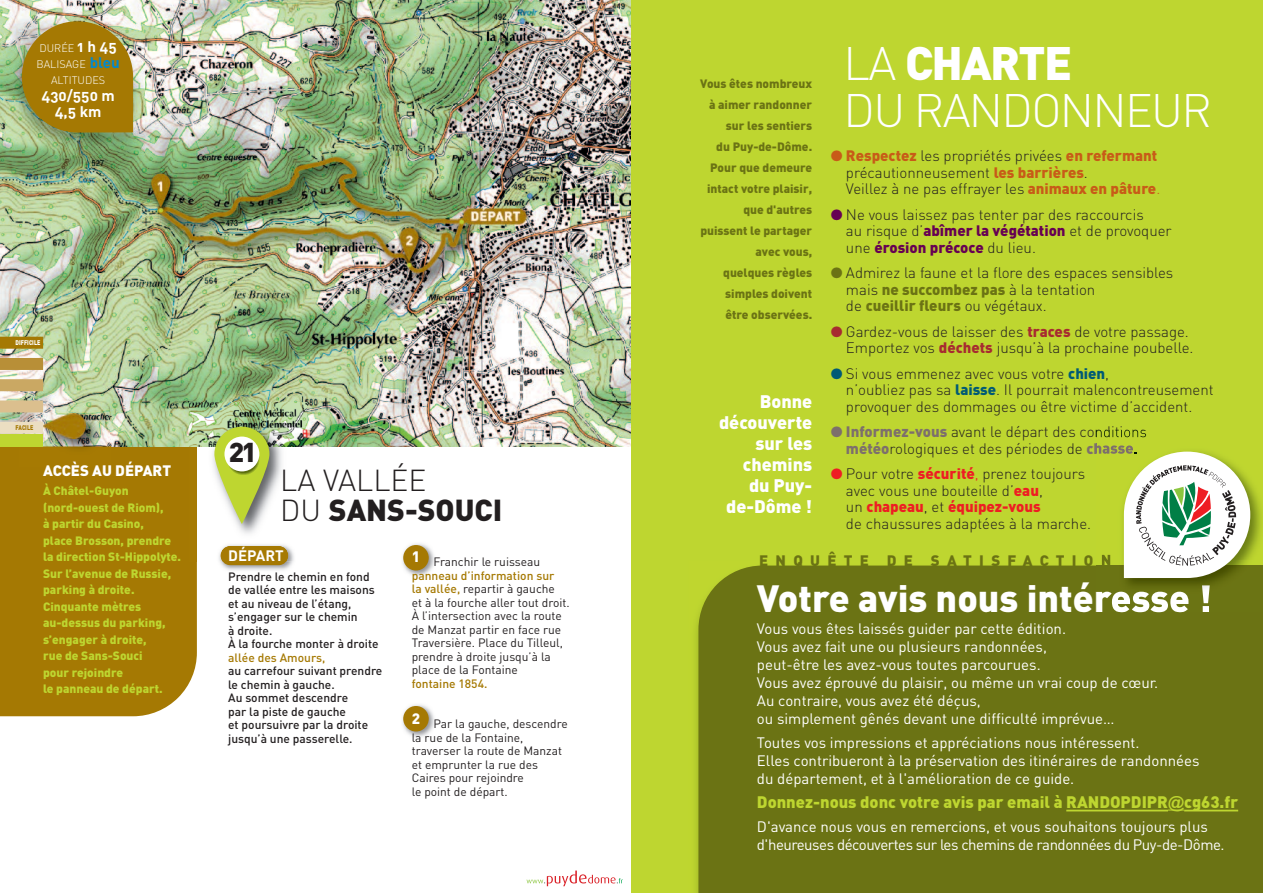
<style>
.page{position:relative;width:1263px;height:893px;background:#fff}
.page>*{position:absolute;margin:0;border:0;box-sizing:border-box;transform-origin:0 0}
.t1{font:300 46.35px/46.3px "DIN";letter-spacing:-.035em;color:#fff}
.t2{font:900 37.5px "DIN";color:#fff}
.t3{font:300 30px/30px "DIN";color:#231f20}
.t4{font:900 27px "DIN";color:#231f20}
.t5{font:900 18px/21px "DIN";color:#fff;text-align:right}
.t6{font:900 16.5px "DIN";color:#bed630}
.t7{font:15.15px/16.4px "DIN Bold Alternate";color:#fff;text-align:center}
.t8{font:300 15px/16.5px "DIN";color:#231f20}
.t9{font:15px/18px "DIN";color:#fff}
.t10{font:15px/18px "DIN";letter-spacing:-.03em;color:#fff}
.t11{font:900 15px "DIN";letter-spacing:.485em;color:#6b7314}
.t12{font:900 15px "DIN";color:#fff}
.t13{font:15px "DIN Bold Alternate";color:#fff}
.t14{font:12px/13.5px "DIN";color:#231f20}
.t15{font:500 12px/13.5px "DIN";color:#231f20}
.t16{font:900 12px/16.5px "DIN";color:#bed630}
.t17{font:900 12px/21px "DIN";color:#6b7314;text-align:right}
.t18{font:500 12px "DIN";color:#a57903}
.t19{font:300 10.8px/16.4px "DIN";color:#fff;text-align:center}
.t20{font:900 6.75px "DIN";color:#fff;scale:.8 1}
.t21{font:900 6.75px "DIN";color:#a57903;scale:.8 1}
.s1{font-family:"DIN Bold Alternate";font-weight:400;font-size:15.15px}
.s2{font-family:"DIN Bold Alternate";font-weight:400;font-size:15.15px;color:#0089cf}
.s3{font-weight:900}
.s4{font-weight:500;color:#a57903}
.s5{color:#c85b18}
.s6{font-weight:900;color:#c85b18}
.s7{color:#660053}
.s8{font-weight:900;color:#660053}
.s9{color:#6b7314}
.s10{font-weight:900;color:#6b7314}
.s11{color:#a72b30}
.s12{font-weight:900;color:#a72b30}
.s13{color:#005a75}
.s14{font-weight:900;color:#005a75}
.s15{color:#7d6f6c}
.s16{font-weight:900;color:#7d6f6c}
.s17{color:#ee1d23}
.s18{font-weight:900;color:#ee1d23}
.s19{font-family:"Gill Sans";font-weight:700}
</style>
<div class="page">
<div style="left:0;top:446px;width:197px;height:270px;background:#a57903"></div>
<img style="left:0;top:0;width:631px;height:446px">
<img style="left:402px;top:543px;width:32px;height:33px">
<div style="left:403px;top:545px;width:26px;height:25px;background:#a57903;border-radius:50%"></div>
<img style="left:402px;top:704px;width:32px;height:33px">
<div style="left:403px;top:706px;width:26px;height:25px;background:#a57903;border-radius:13px"></div>
<img style="left:7px;top:17px;width:138px;height:138px">
<svg style="left:22px;top:21px;width:111px;height:112px;background:#a6831c"></svg>
<img style="left:219px;top:561px;width:74px;height:9px">
<div style="left:221px;top:546px;width:67px;height:19px;background:#a57903;border-radius:10px"></div>
<img style="left:20px;top:402px;width:90px;height:64px">
<img style="left:42px;top:414px;width:43px;height:24px">
<div style="left:0;top:337px;width:43px;height:12px;background:#a57903"></div>
<div style="left:0;top:358px;width:43px;height:12px;background:#b88f37"></div>
<div style="left:0;top:379px;width:43px;height:12px;background:#caa863"></div>
<div style="left:0;top:400px;width:43px;height:12px;background:#dbbf8e"></div>
<div style="left:0;top:422px;width:43px;height:12px;background:#ebdec2"></div>
<img style="left:190px;top:402px;width:117px;height:159px">
<img style="left:215px;top:541px;width:84px;height:20px">
<img style="left:221px;top:546px;width:67px;height:15px">
<svg style="left:214px;top:427px;width:55px;height:97px"></svg>
<svg style="left:228px;top:444px;width:31px;height:31px"></svg>
<div style="left:228px;top:444px;width:31px;height:30px;background:#8ca122;border-radius:50%"></div>
<svg style="left:229px;top:445px;width:29px;height:29px"></svg>
<div style="left:229px;top:445px;width:28px;height:28px;background:#7d8d37;border-radius:50%"></div>
<svg style="left:230px;top:446px;width:27px;height:27px"></svg>
<svg style="left:230px;top:446px;width:26px;height:26px"></svg>
<div style="left:224px;top:437px;width:35px;height:34px;background:#fff;border-radius:50%"></div>
<div style="left:0;top:434px;width:43px;height:12px;background:#bed630"></div>
<div style="left:631px;top:0;width:632px;height:893px;background:#bed630"></div>
<div style="left:698px;top:566px;width:565px;height:327px;background:#6b7314"></div>
<hr style="left:1066px;top:810px;width:102px;height:1px;background:#bed630">
<svg style="left:1168px;top:810px;width:16px;height:1px"></svg>
<hr style="left:1184px;top:810px;width:54px;height:1px;background:#bed630">
<img style="left:1097px;top:430px;width:166px;height:182px">
<img style="left:1097px;top:443px;width:36px;height:11px">
<svg style="left:1124px;top:452px;width:126px;height:126px;background:#ced7bc"></svg>
<svg style="left:526px;top:870px;width:97px;height:16px"></svg>
<p class="t19" style="left:36px;top:41px;width:85px">DURÉE <span class="s1">1 h 45<br></span>BALISAGE <span class="s2">bleu<br></span>ALTITUDES</p>
<p class="t7" style="left:42px;top:88px;width:75px">430/550 m<br>4,5 km</p>
<p class="t20" style="left:16px;top:340px;width:32px">DIFFICILE</p>
<p class="t21" style="left:16px;top:425px;width:24px">FACILE</p>
<p class="t12" style="left:43px;top:465px;width:130px">ACCÈS AU DÉPART</p>
<p class="t16" style="left:43px;top:484px;width:140px">À Châtel-Guyon (nord-ouest de Riom),<br>à partir du Casino,<br>place Brosson, prendre la direction St-Hippolyte.<br>Sur l’avenue de Russie, parking à droite.<br>Cinquante mètres au-dessus du parking, s’engager à droite,<br>rue de Sans-Souci<br>pour rejoindre<br>le panneau de départ.</p>
<h3 class="t4" style="left:229px;top:443px;width:30px">21</h3>
<h3 class="t3" style="left:280px;top:468px;width:224px">LA VALLÉE<br>DU <span class="s3">SANS-SOUCI</span></h3>
<p class="t14" style="left:412px;top:557px;width:159px"><sup>1</sup> Franchir le ruisseau <span class="s4">panneau d’information sur<br>la vallée,</span> repartir à gauche<br>et à la fourche aller tout droit.<br>À l’intersection avec la route de Manzat partir en face rue<br>Traversière. Place du Tilleul, prendre à droite jusqu’à la place de la Fontaine</p>
<p class="t18" style="left:412px;top:679px;width:77px">fontaine 1854.</p>
<p class="t14" style="left:412px;top:719px;width:158px"><sup>2</sup> Par la gauche, descendre la rue de la Fontaine, traverser la route de Manzat et emprunter la rue des<br>Caires pour rejoindre<br>le point de départ.</p>
<p class="t13" style="left:228px;top:550px;width:57px">DÉPART</p>
<p class="t15" style="left:228px;top:571px;width:152px">Prendre le chemin en fond de vallée entre les maisons et au niveau de l’étang, s’engager sur le chemin<br>à droite.<br>À la fourche monter à droite</p>
<p class="t18" style="left:228px;top:653px;width:99px">allée des Amours,</p>
<p class="t15" style="left:228px;top:665px;width:156px">au carrefour suivant prendre le chemin à gauche.<br>Au sommet descendre<br>par la piste de gauche<br>et poursuivre par la droite jusqu’à une passerelle.</p>
<p class="t17" style="left:700px;top:74px;width:113px">Vous êtes nombreux à aimer randonner sur les sentiers<br>du Puy-de-Dôme.<br>Pour que demeure intact votre plaisir, que d'autres puissent le partager avec vous,<br>quelques règles simples doivent être observées.</p>
<p class="t5" style="left:719px;top:393px;width:95px">Bonne découverte sur les chemins du Puy&shy;de-Dôme !</p>
<h1 class="t1" style="left:844px;top:46px;width:370px">LA <span class="s3">CHARTE<br></span>DU RANDONNEUR</h1>
<p class="t8" style="left:846px;top:149px;width:316px;text-indent:-15px"><span class="s5">●</span> <span class="s6">Respectez</span> les propriétés privées <span class="s6">en refermant </span>précautionneusement <span class="s6">les barrières</span>.<br>Veillez à ne pas effrayer les <span class="s6">animaux en pâture</span><span class="s5">.</span></p>
<p class="t8" style="left:846px;top:208px;width:327px;text-indent:-15px"><span class="s7">●</span> Ne vous laissez pas tenter par des raccourcis<br>au risque d’<span class="s8">abîmer la végétation</span> et de provoquer une <span class="s8">érosion précoce</span> du lieu.</p>
<p class="t8" style="left:846px;top:266px;width:329px;text-indent:-15px"><span class="s9">●</span> Admirez la faune et la flore des espaces sensibles mais <span class="s10">ne succombez pas</span> à la tentation<br>de <span class="s10">cueillir fleurs</span> ou végétaux.</p>
<p class="t8" style="left:846px;top:325px;width:349px;text-indent:-15px"><span class="s11">●</span> Gardez-vous de laisser des <span class="s12">traces</span> de votre passage.<br>Emportez vos <span class="s12">déchets</span> jusqu’à la prochaine poubelle.</p>
<p class="t8" style="left:846px;top:367px;width:369px;text-indent:-15px"><span class="s13">●</span> Si vous emmenez avec vous votre <span class="s14">chien</span>,<br>n’oubliez pas sa <span class="s14">laisse</span>. Il pourrait malencontreusement provoquer des dommages ou être victime d’accident.</p>
<p class="t8" style="left:831px;top:425px;width:318px;text-align:center"><span class="s15">●</span> <span class="s16">Informez-vous</span> avant le départ des conditions <span class="s16">météo</span>rologiques et des périodes de <span class="s16">chasse</span>.</p>
<p class="t8" style="left:846px;top:467px;width:247px;text-indent:-15px"><span class="s17">●</span> Pour votre <span class="s18">sécurité</span><span class="s17">,</span> prenez toujours avec vous une bouteille d’<span class="s18">eau</span>,<br>un <span class="s18">chapeau</span>, et <span class="s18">équipez-vous<br></span>de chaussures adaptées à la marche.</p>
<p class="t11" style="left:759px;top:555px;width:354px">ENQUÊTE DE SATISFACTION</p>
<h2 class="t2" style="left:757px;top:585px;width:456px">Votre avis nous intéresse !</h2>
<p class="t9" style="left:757px;top:621px;width:403px">Vous vous êtes laissés guider par cette édition.<br>Vous avez fait une ou plusieurs randonnées,<br>peut-être les avez-vous toutes parcourues.<br>Vous avez éprouvé du plaisir, ou même un vrai coup de cœur.<br>Au contraire, vous avez été déçus,<br>ou simplement gênés devant une difficulté imprévue…</p>
<p class="t9" style="left:757px;top:735px;width:444px">Toutes vos impressions et appréciations nous intéressent.<br>Elles contribueront à la préservation des itinéraires de randonnées du département, et à l'amélioration de ce guide.</p>
<p class="t6" style="left:757px;top:796px;width:483px">Donnez-nous donc votre avis par email à RANDOPDIPR<span class="s19">@</span>cg63.fr</p>
<p class="t10" style="left:757px;top:819px;width:469px">D'avance nous vous en remercions, et vous souhaitons toujours plus d'heureuses découvertes sur les chemins de randonnées du Puy-de-Dôme.</p>
</div>
